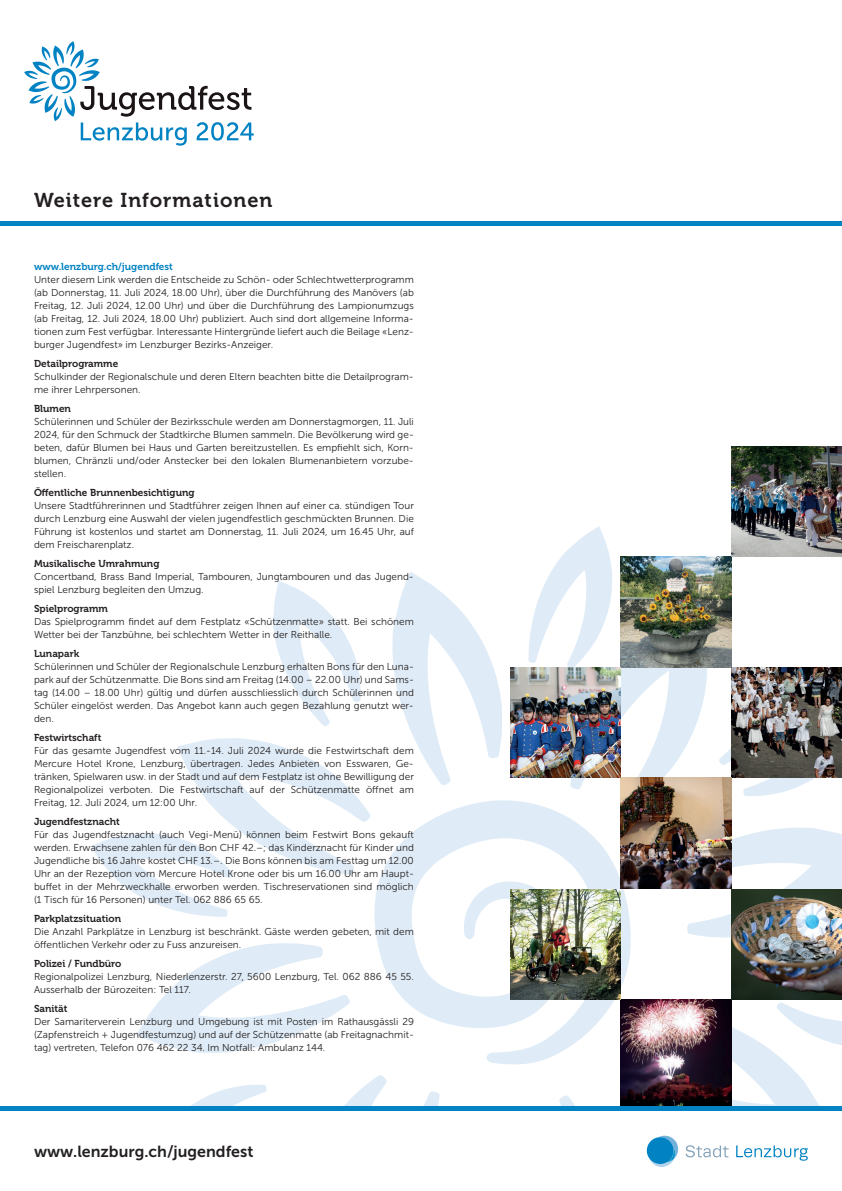
<style>
.page{position:relative;width:842px;height:1191px;background:#fff}
.page>*{position:absolute;margin:0;border:0;box-sizing:border-box;transform-origin:0 0}
.t1{font:20px "Museo 700";letter-spacing:.05em;color:#231f20}
.t2{font:16px "Museo Sans 700";color:#231f20}
.t3{font:10px/13px "Museo Sans 300";color:#231f20;text-align:justify}
.t4{font:10px "Museo 700";color:#231f20}
.t5{font:10px "Museo 700";color:#0082c3}
</style>
<div class="page">
<svg style="left:559px;top:1095px;width:16px;height:11px"></svg>
<svg style="left:658px;top:827px;width:184px;height:111px"></svg>
<svg style="left:374px;top:800px;width:257px;height:265px"></svg>
<svg style="left:191px;top:1084px;width:76px;height:22px"></svg>
<svg style="left:273px;top:581px;width:88px;height:145px"></svg>
<svg style="left:344px;top:1075px;width:96px;height:31px"></svg>
<svg style="left:136px;top:943px;width:214px;height:110px"></svg>
<svg style="left:91px;top:738px;width:279px;height:179px"></svg>
<svg style="left:528px;top:526px;width:179px;height:281px"></svg>
<svg style="left:718px;top:749px;width:96px;height:47px"></svg>
<svg style="left:392px;top:571px;width:110px;height:214px"></svg>
<div style="left:0;top:221px;width:842px;height:5px;background:#0082c3"></div>
<svg style="left:638px;top:999px;width:204px;height:168px"></svg>
<svg style="left:24px;top:41px;width:230px;height:105px"></svg>
<img style="left:621px;top:999px;width:110px;height:107px">
<img style="left:731px;top:667px;width:111px;height:111px">
<img style="left:621px;top:778px;width:110px;height:110px">
<img style="left:621px;top:557px;width:110px;height:110px">
<img style="left:510px;top:889px;width:111px;height:110px">
<img style="left:510px;top:667px;width:111px;height:111px">
<img style="left:731px;top:889px;width:111px;height:110px">
<hr style="left:0;top:1106px;width:842px;height:4px;background:#0082c3">
<img style="left:731px;top:446px;width:111px;height:111px">
<h1 class="t1" style="left:34px;top:189px;width:240px">Weitere Informationen</h1>
<p class="t5" style="left:34px;top:261px;width:140px">www.lenzburg.ch/jugendfest</p>
<p class="t3" style="left:34px;top:273px;width:381px">Unter diesem Link werden die Entscheide zu Schön- oder Schlechtwetterprogramm (ab Donnerstag, 11. Juli 2024, 18.00 Uhr), über die Durchführung des Manövers (ab Freitag, 12. Juli 2024, 12.00 Uhr) und über die Durchführung des Lampionumzugs (ab Freitag, 12. Juli 2024, 18.00 Uhr) publiziert. Auch sind dort allgemeine Informa&shy;tionen zum Fest verfügbar. Interessante Hintergründe liefert auch die Beilage «Lenz&shy;burger Jugendfest» im Lenzburger Bezirks-Anzeiger.</p>
<p class="t4" style="left:34px;top:358px;width:86px">Detailprogramme</p>
<p class="t3" style="left:34px;top:370px;width:381px">Schulkinder der Regionalschule und deren Eltern beachten bitte die Detailprogram&shy;me ihrer Lehrpersonen.</p>
<p class="t4" style="left:34px;top:403px;width:39px">Blumen</p>
<p class="t3" style="left:34px;top:415px;width:381px">Schülerinnen und Schüler der Bezirksschule werden am Donnerstagmorgen, 11. Juli 2024, für den Schmuck der Stadtkirche Blumen sammeln. Die Bevölkerung wird ge&shy;beten, dafür Blumen bei Haus und Garten bereitzustellen. Es empfiehlt sich, Korn&shy;blumen, Chränzli und/oder Anstecker bei den lokalen Blumenanbietern vorzube&shy;stellen.</p>
<p class="t4" style="left:34px;top:487px;width:162px">Öffentliche Brunnenbesichtigung</p>
<p class="t3" style="left:34px;top:499px;width:381px">Unsere Stadtführerinnen und Stadtführer zeigen Ihnen auf einer ca. stündigen Tour durch Lenzburg eine Auswahl der vielen jugendfestlich geschmückten Brunnen. Die Führung ist kostenlos und startet am Donnerstag, 11. Juli 2024, um 16.45 Uhr, auf dem Freischarenplatz.</p>
<p class="t4" style="left:34px;top:558px;width:127px">Musikalische Umrahmung</p>
<p class="t3" style="left:34px;top:570px;width:381px">Concertband, Brass Band Imperial, Tambouren, Jungtambouren und das Jugend&shy;spiel Lenzburg begleiten den Umzug.</p>
<p class="t4" style="left:34px;top:603px;width:75px">Spielprogramm</p>
<p class="t3" style="left:34px;top:615px;width:381px">Das Spielprogramm findet auf dem Festplatz «Schützenmatte» statt. Bei schönem<br>Wetter bei der Tanzbühne, bei schlechtem Wetter in der Reithalle.</p>
<p class="t4" style="left:34px;top:648px;width:47px">Lunapark</p>
<p class="t3" style="left:34px;top:660px;width:381px">Schülerinnen und Schüler der Regionalschule Lenzburg erhalten Bons für den Luna&shy;park auf der Schützenmatte. Die Bons sind am Freitag (14.00 – 22.00 Uhr) und Sams&shy;tag (14.00 – 18.00 Uhr) gültig und dürfen ausschliesslich durch Schülerinnen und Schüler eingelöst werden. Das Angebot kann auch gegen Bezahlung genutzt wer&shy;den.</p>
<p class="t4" style="left:34px;top:732px;width:69px">Festwirtschaft</p>
<p class="t3" style="left:34px;top:744px;width:381px">Für das gesamte Jugendfest vom 11.-14. Juli 2024 wurde die Festwirtschaft dem Mercure Hotel Krone, Lenzburg, übertragen. Jedes Anbieten von Esswaren, Ge&shy;tränken, Spielwaren usw. in der Stadt und auf dem Festplatz ist ohne Bewilligung der Regionalpolizei verboten. Die Festwirtschaft auf der Schützenmatte öffnet am Freitag, 12. Juli 2024, um 12:00 Uhr.</p>
<p class="t4" style="left:34px;top:816px;width:87px">Jugendfestznacht</p>
<p class="t3" style="left:34px;top:828px;width:381px">Für das Jugendfestznacht (auch Vegi-Menü) können beim Festwirt Bons gekauft werden. Erwachsene zahlen für den Bon CHF 42.–; das Kinderznacht für Kinder und Jugendliche bis 16 Jahre kostet CHF 13.–. Die Bons können bis am Festtag um 12.00<br>Uhr an der Rezeption vom Mercure Hotel Krone oder bis um 16.00 Uhr am Haupt&shy;buffet in der Mehrzweckhalle erworben werden. Tischreservationen sind möglich (1 Tisch für 16 Personen) unter Tel. 062 886 65 65.</p>
<p class="t4" style="left:34px;top:913px;width:89px">Parkplatzsituation</p>
<p class="t3" style="left:34px;top:925px;width:381px">Die Anzahl Parkplätze in Lenzburg ist beschränkt. Gäste werden gebeten, mit dem öffentlichen Verkehr oder zu Fuss anzureisen.</p>
<p class="t4" style="left:34px;top:958px;width:89px">Polizei / Fundbüro</p>
<p class="t3" style="left:34px;top:970px;width:381px">Regionalpolizei Lenzburg, Niederlenzerstr. 27, 5600 Lenzburg, Tel. 062 886 45 55.<br>Ausserhalb der Bürozeiten: Tel 117.</p>
<p class="t4" style="left:34px;top:1003px;width:35px">Sanität</p>
<p class="t3" style="left:34px;top:1015px;width:381px">Der Samariterverein Lenzburg und Umgebung ist mit Posten im Rathausgässli 29 (Zapfenstreich + Jugendfestumzug) und auf der Schützenmatte (ab Freitagnachmit&shy;tag) vertreten, Telefon 076 462 22 34. Im Notfall: Ambulanz 144.</p>
<h2 class="t2" style="left:34px;top:1142px;width:221px">www.lenzburg.ch/jugendfest</h2>
</div>
